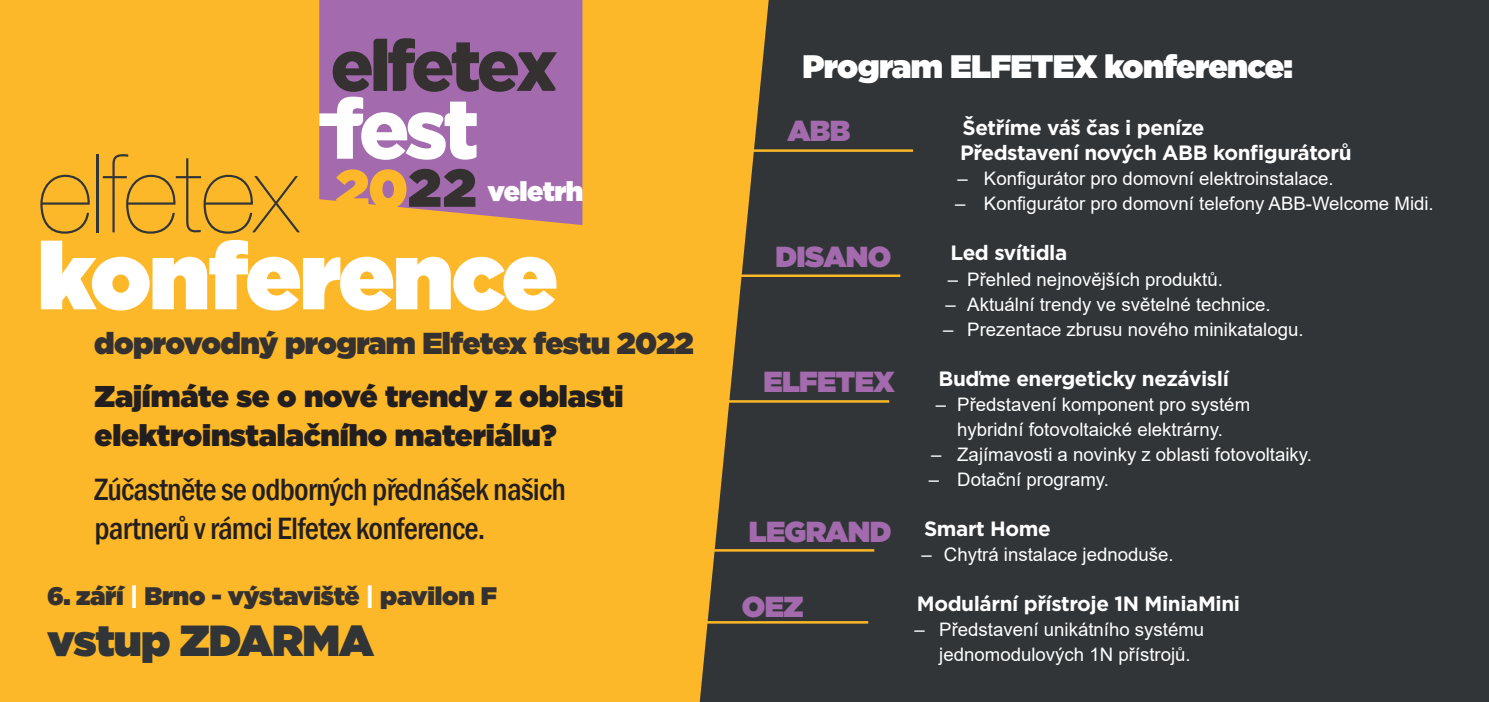
<style>
.page{position:relative;width:1489px;height:702px;background:#fff}
.page>*{position:absolute;margin:0;border:0;box-sizing:border-box;transform-origin:0 0}
.t1{font:200 109.5px "Helvetica Neue CE";letter-spacing:-.015em;color:#313538}
.t2{font:900 94px "Gotham";letter-spacing:-.02em;color:#fff}
.t3{font:900 43.5px "Gotham";letter-spacing:-.02em;color:#313538}
.t4{font:900 32.5px "Gotham";letter-spacing:-.02em;color:#fff}
.t5{font:500 condensed 31.75px/39px "Franklin Gothic";letter-spacing:-.02em;color:#231f20}
.t6{font:900 30.25px "Gotham";letter-spacing:-.02em;color:#353131}
.t7{font:900 30px/39px "Gotham";letter-spacing:-.005em;color:#231f20}
.t8{font:900 29px "Gotham";letter-spacing:-.02em;color:#a36bad}
.t9{font:900 27.25px "Gotham";letter-spacing:-.02em;color:#fff}
.t10{font:900 25.25px "Gotham";letter-spacing:-.01em;color:#353131}
.t11{font:700 20.75px/25px "Gotham";letter-spacing:-.02em;color:#fff}
.t12{font:18.5px/25px "Arial";color:#fff;text-align:center}
.s1{font-size:54.5px;color:#fcb828}
.s2{font-size:53.25px;color:#353131}
.s3{font-weight:500;font-size:30.75px;color:#fff}
</style>
<div class="page">
<div style="left:0;top:0;width:1488px;height:702px;background:#fcb828"></div>
<div style="left:699px;top:0;width:789px;height:702px;background:#313538"></div>
<svg style="left:319px;top:0;width:263px;height:225px;background:#ad739d"></svg>
<svg style="left:319px;top:38px;width:238px;height:122px;background:#9b799e"></svg>
<hr style="left:747px;top:149px;width:166px;height:3px;background:#fcb828">
<hr style="left:735px;top:274px;width:165px;height:3px;background:#fcb828">
<hr style="left:724px;top:400px;width:165px;height:2px;background:#fcb828">
<hr style="left:709px;top:549px;width:165px;height:2px;background:#fcb828">
<hr style="left:703px;top:621px;width:165px;height:2px;background:#fcb828">
<h1 class="t1" style="left:38px;top:129px;width:262px">elfetex</h1>
<h2 class="t2" style="left:38px;top:208px;width:522px">konference</h2>
<h3 class="t6" style="left:94px;top:321px;width:601px">doprovodný program Elfetex festu 2022</h3>
<h3 class="t9" style="left:335px;top:171px;width:249px"><span class="s1">20</span><span class="s2">22</span> veletrh</h3>
<h3 class="t7" style="left:94px;top:376px;width:530px">Zajímáte se o nové trendy z oblasti elektroinstalačního materiálu?</h3>
<h3 class="t5" style="left:94px;top:469px;width:473px">Zúčastněte se odborných přednášek našich partnerů v rámci Elfetex konference.</h3>
<h3 class="t10" style="left:47px;top:578px;width:451px">6. září <span class="s3">l</span> Brno - výstaviště <span class="s3">l</span> pavilon F</h3>
<h3 class="t3" style="left:47px;top:609px;width:328px">vstup ZDARMA</h3>
<h3 class="t4" style="left:802px;top:43px;width:492px">Program ELFETEX konference:</h3>
<h3 class="t8" style="left:787px;top:110px;width:64px">ABB</h3>
<h3 class="t8" style="left:775px;top:235px;width:118px">DISANO</h3>
<h3 class="t8" style="left:763px;top:360px;width:133px">ELFETEX</h3>
<h3 class="t8" style="left:749px;top:510px;width:144px">LEGRAND</h3>
<h3 class="t8" style="left:741px;top:585px;width:63px">OEZ</h3>
<p class="t11" style="left:960px;top:115px;width:393px">Šetříme váš čas i peníze<br>Představení nových ABB konfigurátorů</p>
<p class="t12" style="left:957px;top:166px;width:377px">– Konfigurátor pro domovní elektroinstalace.</p>
<p class="t12" style="left:955px;top:191px;width:480px">– Konfigurátor pro domovní telefony ABB-Welcome Midi.</p>
<p class="t11" style="left:950px;top:240px;width:118px">Led svítidla</p>
<p class="t12" style="left:947px;top:266px;width:276px">– Přehled nejnovějších produktů.</p>
<p class="t12" style="left:945px;top:291px;width:326px">– Aktuální trendy ve světelné technice.</p>
<p class="t12" style="left:943px;top:316px;width:362px">– Prezentace zbrusu nového minikatalogu.</p>
<p class="t11" style="left:938px;top:365px;width:292px">Buďme energeticky nezávislí</p>
<p class="t12" style="left:935px;top:391px;width:316px">– Představení komponent pro systém hybridní fotovoltaické elektrárny.</p>
<p class="t12" style="left:931px;top:441px;width:382px">– Zajímavosti a novinky z oblasti fotovoltaiky.</p>
<p class="t12" style="left:928px;top:466px;width:182px">– Dotační programy.</p>
<p class="t11" style="left:924px;top:515px;width:128px">Smart Home</p>
<p class="t12" style="left:921px;top:541px;width:254px">– Chytrá instalace jednoduše.</p>
<p class="t11" style="left:916px;top:590px;width:325px">Modulární přístroje 1N MiniaMini</p>
<p class="t12" style="left:914px;top:616px;width:291px">– Představení unikátního systému</p>
<p class="t12" style="left:939px;top:641px;width:253px">jednomodulových 1N přístrojů.</p>
</div>
